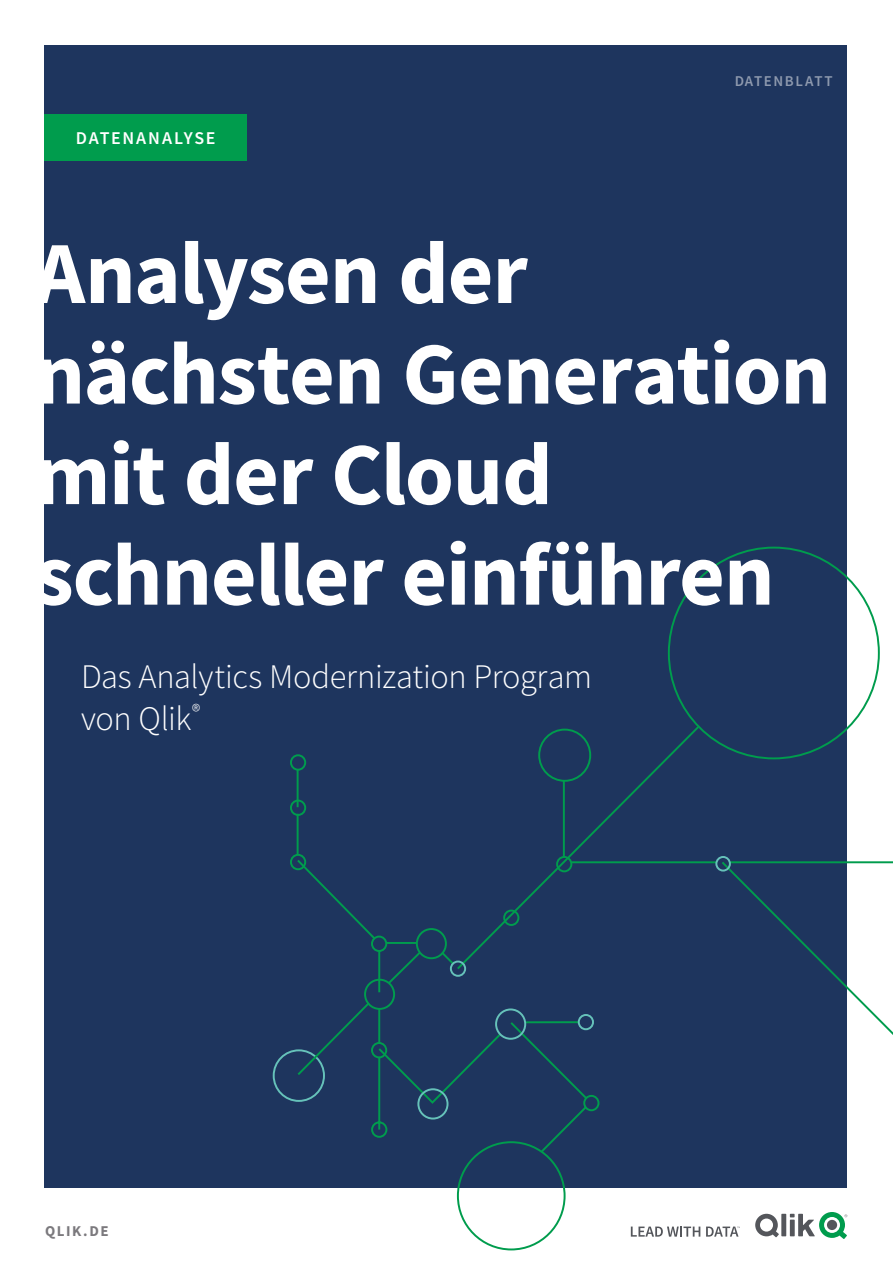
<style>
.page{position:relative;width:893px;height:1263px;background:#fff}
.page>*{position:absolute;margin:0;border:0;box-sizing:border-box;transform-origin:0 0}
.t1{font:700 88.5px/100.5px "Source Sans Pro";letter-spacing:-.015em;color:#fff}
.t2{font:300 34.35px/41.2px "Source Sans Pro";letter-spacing:-.01em;color:#fff}
.t3{font:600 18px "Source Sans Pro";letter-spacing:.095em;color:#fff}
.t4{font:600 15px "Source Sans Pro";letter-spacing:.1em;color:#fff}
.t5{font:700 15px "Source Sans Pro";letter-spacing:.105em;color:#7b797d}
</style>
<div class="page">
<div style="left:44px;top:45px;width:803px;height:1143px;background:#1e355e"></div>
<svg style="left:667px;top:546px;width:213px;height:178px"></svg>
<svg style="left:371px;top:724px;width:522px;height:527px"></svg>
<svg style="left:289px;top:753px;width:311px;height:367px"></svg>
<div style="left:715px;top:856px;width:16px;height:15px;border:2px solid #66c2ba;border-radius:50%"></div>
<div style="left:44px;top:114px;width:203px;height:47px;background:#009c4d"></div>
<svg style="left:755px;top:1212px;width:92px;height:27px"></svg>
<svg style="left:631px;top:1226px;width:69px;height:10px"></svg>
<svg style="left:706px;top:1226px;width:34px;height:10px"></svg>
<p class="t3" style="left:76px;top:126px;width:141px">DATENANALYSE</p>
<p class="t4" style="left:734px;top:71px;width:100px">DATENBLATT</p>
<p class="t1" style="left:34px;top:222px;width:798px">Analysen der nächsten Generation mit der Cloud schneller einführen</p>
<p class="t2" style="left:81px;top:656px;width:512px">Das Analytics Modernization Program von Qlik<sup>®</sup></p>
<p class="t5" style="left:45px;top:1220px;width:65px">QLIK.DE</p>
</div>
